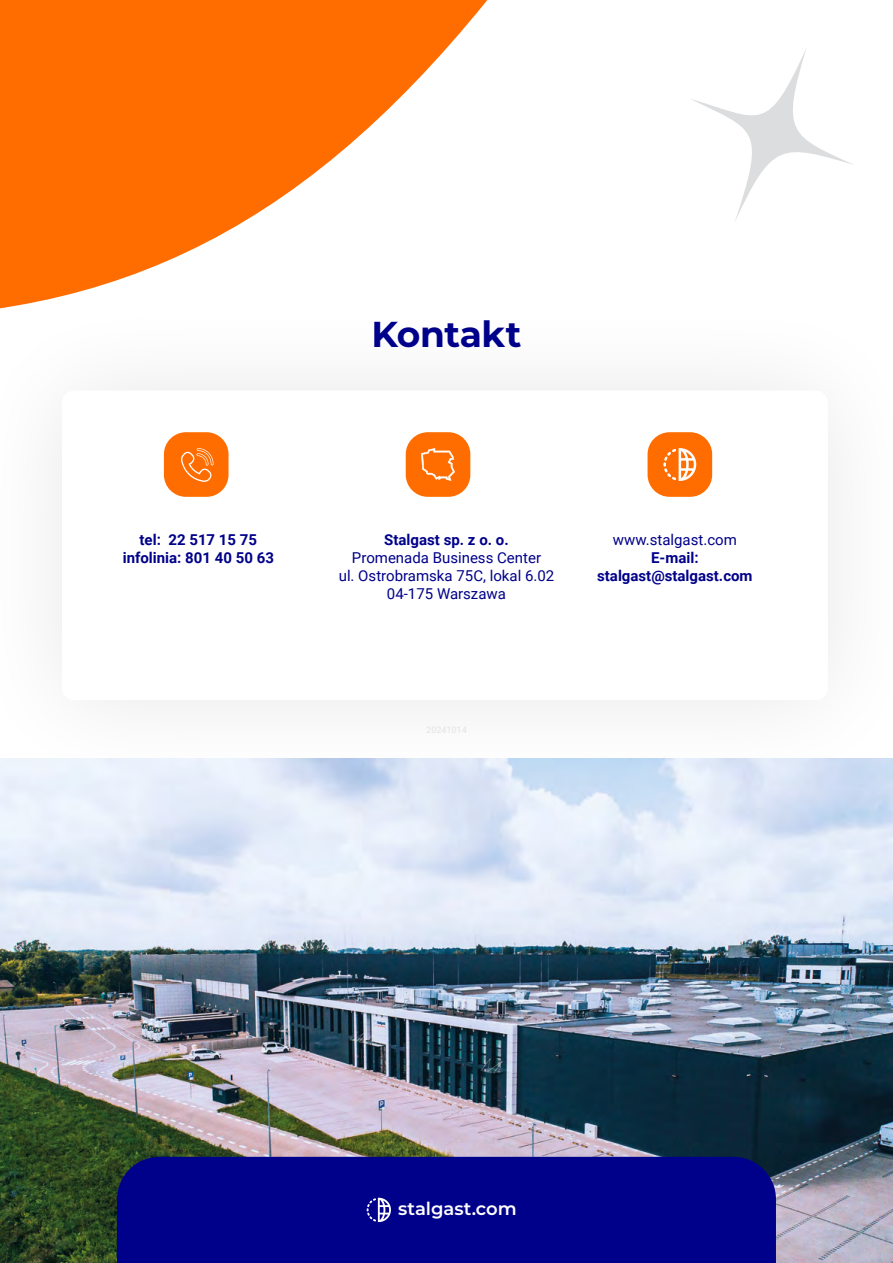
<style>
.page{position:relative;width:893px;height:1263px;background:#fff}
.page>*{position:absolute;margin:0;border:0;box-sizing:border-box;transform-origin:0 0}
.t1{font:700 36px "Montserrat";letter-spacing:-.015em;color:#00018a}
.t2{font:600 18px "Montserrat";color:#fff}
.t3{font:15px/18px "Roboto";color:#00018a;text-align:center}
.t4{font:700 15px/18px "Roboto";color:#00018a;text-align:center}
</style>
<div class="page">
<div style="left:0;top:295px;width:893px;height:501px;background:#fbfbfb"></div>
<div style="left:62px;top:390px;width:766px;height:310px;background:#fff;border-radius:12px"></div>
<div style="left:164px;top:432px;width:65px;height:65px;background:#ff6d00;border-radius:22px"></div>
<div style="left:406px;top:432px;width:64px;height:65px;background:#ff6d00;border-radius:22px"></div>
<svg style="left:421px;top:448px;width:34px;height:33px"></svg>
<div style="left:648px;top:432px;width:64px;height:65px;background:#ff6d00;border-radius:22px"></div>
<svg style="left:663px;top:448px;width:33px;height:33px"></svg>
<img style="left:0;top:758px;width:893px;height:505px">
<svg style="left:0;top:0;width:488px;height:309px;fill:#ff6d00"></svg>
<svg style="left:691px;top:49px;width:162px;height:172px"></svg>
<svg style="left:181px;top:448px;width:33px;height:34px"></svg>
<div style="left:117px;top:1157px;width:659px;height:106px;background:#00018a"></div>
<svg style="left:367px;top:1198px;width:24px;height:24px"></svg>
<h1 class="t1" style="left:372px;top:308px;width:151px">Kontakt</h1>
<p class="t4" style="left:123px;top:530px;width:153px">tel: 22 517 15 75 infolinia: 801 40 50 63</p>
<p class="t4" style="left:384px;top:530px;width:126px">Stalgast sp. z o. o.</p>
<p class="t3" style="left:339px;top:548px;width:217px">Promenada Business Center<br>ul. Ostrobramska 75C, lokal 6.02<br>04-175 Warszawa</p>
<p class="t3" style="left:613px;top:530px;width:126px">www.stalgast.com</p>
<p class="t4" style="left:597px;top:548px;width:157px">E-mail: stalgast@stalgast.com</p>
<p class="t2" style="left:398px;top:1195px;width:120px">stalgast.com</p>
</div>
